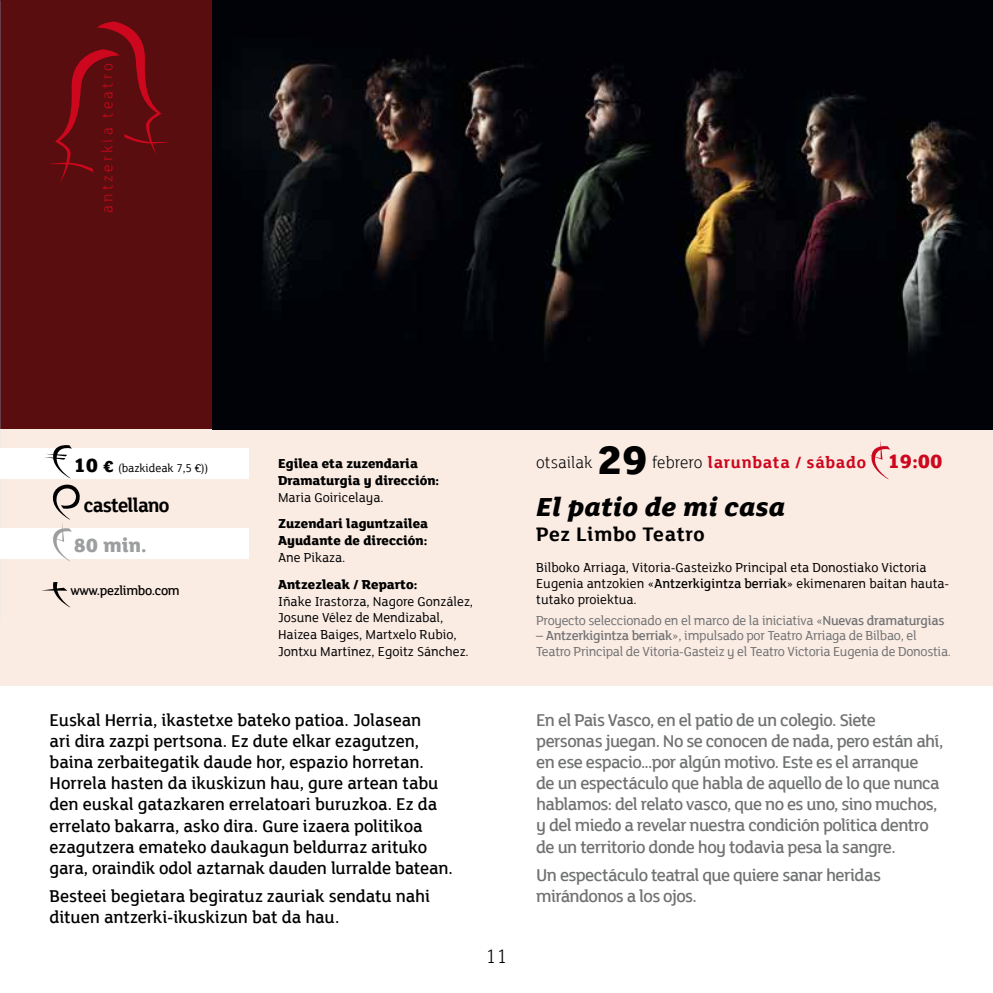
<style>
.page{position:relative;width:993px;height:993px;background:#fff}
.page>*{position:absolute;margin:0;border:0;box-sizing:border-box;transform-origin:0 0}
.t1{font:800 43.75px "FS Lola";color:#000}
.t2{font:italic 800 28px "FS Lola";color:#000}
.t3{font:700 21px "FS Lola";letter-spacing:.03em;color:#000}
.t4{font:700 21px "FS Lola";letter-spacing:-.04em;color:#000;scale:.95 1}
.t5{font:800 21px "FS Lola";color:#9c9e9f}
.t6{font:300 21px "FS Lola";color:#000}
.t7{font:500 18.38px/21px "FS Lola";letter-spacing:-.005em;color:#000}
.t8{font:500 18.38px/21px "FS Lola";letter-spacing:-.035em;color:#707172}
.t9{font:700 17.5px "FS Lola";letter-spacing:.04em;color:#cd071e}
.t10{font:300 17.5px "FS Lola";color:#000}
.t11{font:300 15.75px "FS Lola";letter-spacing:.2em;color:#cd071e}
.t12{font:14px/16.8px "FS Lola";color:#000}
.t13{font:14px/15.8px "FS Lola";letter-spacing:-.02em;color:#707172}
.t14{font:800 14px/16.8px "FS Lola";color:#000}
.t15{font:500 14px "FS Lola";letter-spacing:-.025em;color:#000}
.t16{font:12.25px "FS Lola";color:#000}
.s1{font-weight:800;font-size:21px}
.s2{font-weight:800;font-size:17.5px}
.s3{font-weight:300;color:#000}
.s4{font-weight:500}
</style>
<div class="page">
<div style="left:0;top:0;width:992px;height:685px;background:#faebe3"></div>
<div style="left:0;top:0;width:992px;height:429px;background:#5a0d0e"></div>
<div style="left:0;top:528px;width:248px;height:31px;background:#fff"></div>
<div style="left:0;top:448px;width:248px;height:31px;background:#fff"></div>
<svg style="left:45px;top:445px;width:35px;height:116px"></svg>
<svg style="left:869px;top:440px;width:20px;height:39px"></svg>
<img style="left:212px;top:0;width:780px;height:429px">
<svg style="left:50px;top:22px;width:118px;height:161px"></svg>
<svg style="left:41px;top:582px;width:29px;height:25px"></svg>
<p class="t11" style="left:97px;top:213px;width:151px;rotate:-90deg">antzerkia teatro</p>
<p class="t16" style="left:73px;top:459px;width:136px"><span class="s1">10</span> <span class="s2">€</span> (bazkideak 7,5 €))</p>
<p class="t4" style="left:84px;top:490px;width:92px">castellano</p>
<p class="t5" style="left:73px;top:530px;width:74px">80 min.</p>
<p class="t15" style="left:70px;top:581px;width:111px">www.pezlimbo.com</p>
<p class="t14" style="left:278px;top:454px;width:163px">Egilea eta zuzendaria<br>Dramaturgia y dirección:</p>
<p class="t12" style="left:278px;top:488px;width:107px">Maria Goiricelaya.</p>
<p class="t14" style="left:278px;top:514px;width:151px">Zuzendari laguntzailea<br>Ayudante de dirección:</p>
<p class="t12" style="left:278px;top:548px;width:69px">Ane Pikaza.</p>
<p class="t14" style="left:278px;top:575px;width:141px">Antzezleak / Reparto:</p>
<p class="t12" style="left:278px;top:592px;width:196px">Iñake Irastorza, Nagore González,<br>Josune Vélez de Mendizabal,<br>Haizea Baiges, Martxelo Rubio,<br>Jontxu Martínez, Egoitz Sánchez.</p>
<p class="t7" style="left:50px;top:709px;width:404px">Euskal Herria, ikastetxe bateko patioa. Jolasean<br>ari dira zazpi pertsona. Ez dute elkar ezagutzen, baina zerbaitegatik daude hor, espazio horretan.<br>Horrela hasten da ikuskizun hau, gure artean tabu den euskal gatazkaren errelatoari buruzkoa. Ez da errelato bakarra, asko dira. Gure izaera politikoa ezagutzera emateko daukagun beldurraz arituko gara, oraindik odol aztarnak dauden lurralde batean.</p>
<p class="t7" style="left:50px;top:884px;width:382px">Besteei begietara begiratuz zauriak sendatu nahi dituen antzerki-ikuskizun bat da hau.</p>
<p class="t6" style="left:485px;top:942px;width:24px">11</p>
<p class="t10" style="left:536px;top:451px;width:58px">otsailak</p>
<h1 class="t1" style="left:596px;top:429px;width:53px">29</h1>
<p class="t9" style="left:652px;top:450px;width:292px"><span class="s3">febrero</span> larunbata / sábado <span class="s1">19:00</span></p>
<h2 class="t2" style="left:536px;top:487px;width:251px">El patio de mi casa</h2>
<p class="t3" style="left:536px;top:519px;width:170px">Pez Limbo Teatro</p>
<p class="t12" style="left:536px;top:559px;width:414px;line-height:15.8px">Bilboko Arriaga, Vitoria-Gasteizko Principal eta Donostiako Victoria<br>Eugenia antzokien «<span class="s4">Antzerkigintza berriak</span>» ekimenaren baitan hauta&shy;tutako proiektua.</p>
<p class="t13" style="left:536px;top:611px;width:409px">Proyecto seleccionado en el marco de la iniciativa «<span class="s4">Nuevas dramaturgias</span></p>
<p class="t13" style="left:536px;top:627px;width:416px"><span class="s4">– Antzerkigintza berriak</span>», impulsado por Teatro Arriaga de Bilbao, el<br>Teatro Principal de Vitoria-Gasteiz y el Teatro Victoria Eugenia de Donostia.</p>
<p class="t8" style="left:536px;top:709px;width:408px">En el Pais Vasco, en el patio de un colegio. Siete personas juegan. No se conocen de nada, pero están ahí, en ese espacio...por algún motivo. Este es el arranque<br>de un espectáculo que habla de aquello de lo que nunca hablamos: del relato vasco, que no es uno, sino muchos, y del miedo a revelar nuestra condición política dentro de un territorio donde hoy todavia pesa la sangre.</p>
<p class="t8" style="left:536px;top:863px;width:346px">Un espectáculo teatral que quiere sanar heridas mirándonos a los ojos.</p>
</div>
